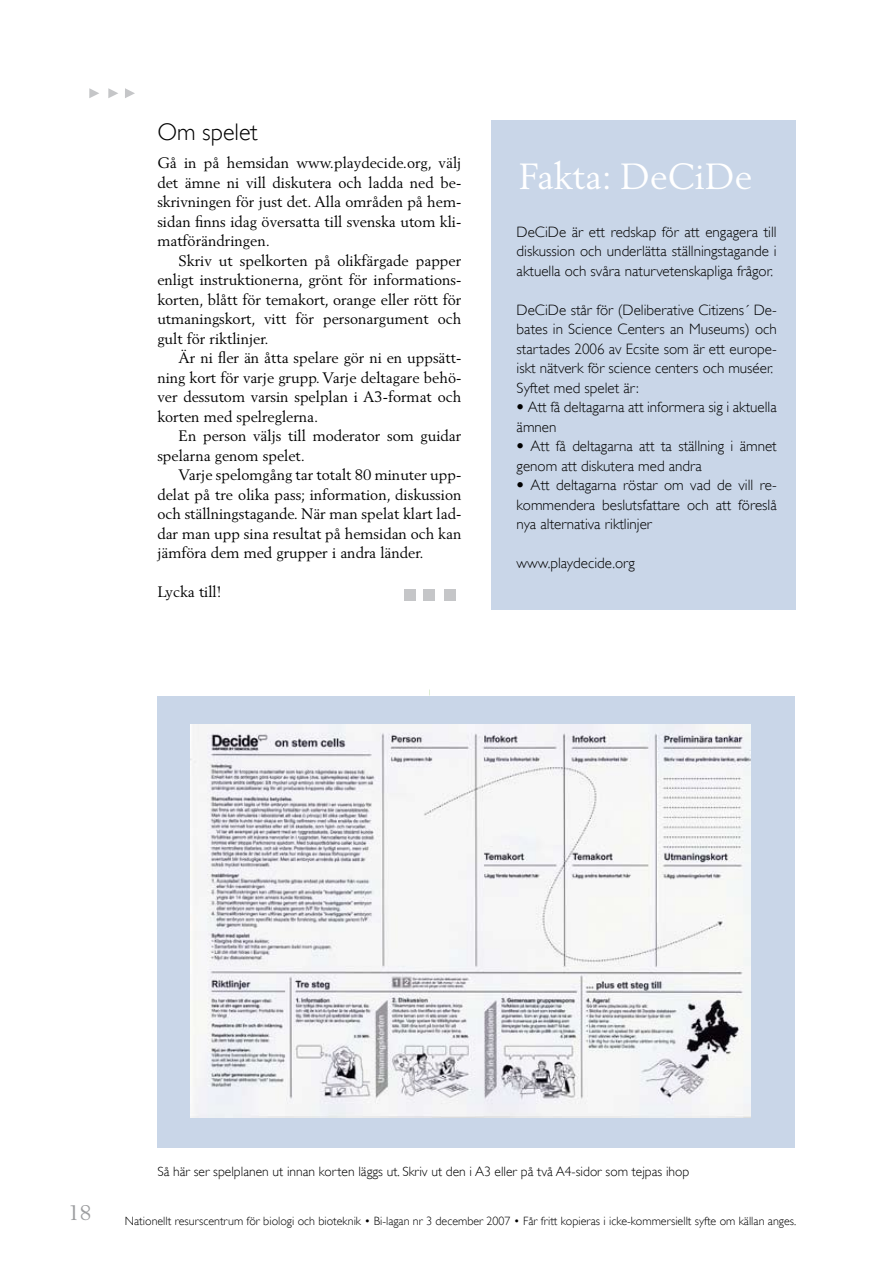
<style>
.page{position:relative;width:893px;height:1263px;background:#fff}
.page>*{position:absolute;margin:0;border:0;box-sizing:border-box;transform-origin:0 0}
.t1{font:36px "Berling";color:#fff}
.t2{font:300 24px "Gill Alt One";color:#000}
.t3{font:21px "Berling";color:#9c9d9f}
.t4{font:15px/19.5px "Berling";color:#000;text-align:justify}
.t5{font:300 15px/19.5px "Gill Alt One";color:#000}
.t6{font:300 13.5px "Gill Alt One";color:#000}
.t7{font:300 12px "Gill Alt One";color:#000}
.s1{font-family:"Berling";font-weight:400}
</style>
<div class="page">
<div style="left:157px;top:696px;width:638px;height:452px;background:#c9d6e8"></div>
<div style="left:404px;top:589px;width:11px;height:11px;background:#c5c6c8"></div>
<div style="left:444px;top:589px;width:11px;height:11px;background:#c5c6c8"></div>
<div style="left:424px;top:589px;width:11px;height:11px;background:#c5c6c8"></div>
<svg style="left:125px;top:88px;width:10px;height:10px"></svg>
<svg style="left:108px;top:88px;width:10px;height:10px"></svg>
<svg style="left:89px;top:88px;width:10px;height:10px"></svg>
<img style="left:190px;top:724px;width:560px;height:394px">
<div style="left:491px;top:120px;width:304px;height:490px;background:#c9d6e8"></div>
<h2 class="t2" style="left:157px;top:118px;width:102px">Om spelet</h2>
<p class="t4" style="left:157px;top:153px;width:306px">Gå in på hemsidan www.playdecide.org, välj det ämne ni vill diskutera och ladda ned be&shy;skrivningen för just det. Alla områden på hem&shy;sidan finns idag översatta till svenska utom kli&shy;matförändringen.</p>
<p class="t4" style="left:157px;top:251px;width:306px;text-indent:21px">Skriv ut spelkorten på olikfärgade papper enligt instruktionerna, grönt för informations&shy;korten, blått för temakort, orange eller rött för utmaningskort, vitt för personargument och gult för riktlinjer.</p>
<p class="t4" style="left:157px;top:348px;width:306px;text-indent:21px">Är ni fler än åtta spelare gör ni en uppsätt&shy;ning kort för varje grupp. Varje deltagare behö&shy;ver dessutom varsin spelplan i A3-format och korten med spelreglerna.</p>
<p class="t4" style="left:157px;top:426px;width:305px;text-indent:21px">En person väljs till moderator som guidar spelarna genom spelet.</p>
<p class="t4" style="left:157px;top:465px;width:306px;text-indent:21px">Varje spelomgång tar totalt 80 minuter upp&shy;delat på tre olika pass; information, diskussion och ställningstagande. När man spelat klart lad&shy;dar man upp sina resultat på hemsidan och kan jämföra dem med grupper i andra länder.</p>
<p class="t4" style="left:157px;top:582px;width:66px">Lycka till!</p>
<h1 class="t1" style="left:519px;top:155px;width:235px">Fakta: DeCiDe</h1>
<p class="t5" style="left:517px;top:222px;width:262px;text-align:justify">DeCiDe är ett redskap för att engagera till diskussion och underlätta ställningstagande i aktuella och svåra naturvetenskapliga frågor.</p>
<p class="t5" style="left:517px;top:300px;width:262px">DeCiDe står för (Deliberative Citizens´ De&shy;bates in Science Centers an Museums) och startades 2006 av Ecsite som är ett europe&shy;iskt nätverk för science centers och muséer.<br>Syftet med spelet är:</p>
<p class="t5" style="left:517px;top:397px;width:262px"><span class="s1">•</span> Att få deltagarna att informera sig i aktuella ämnen</p>
<p class="t5" style="left:517px;top:436px;width:262px"><span class="s1">•</span> Att få deltagarna att ta ställning i ämnet genom att diskutera med andra</p>
<p class="t5" style="left:517px;top:475px;width:262px;text-align:justify"><span class="s1">•</span> Att deltagarna röstar om vad de vill re&shy;kommendera beslutsfattare och att föreslå nya alternativa riktlinjer</p>
<p class="t5" style="left:517px;top:553px;width:120px">www.playdecide.org</p>
<h3 class="t3" style="left:68px;top:1200px;width:25px">18</h3>
<p class="t6" style="left:157px;top:1163px;width:534px">Så här ser spelplanen ut innan korten läggs ut. Skriv ut den i A3 eller på två A4-sidor som tejpas ihop</p>
<p class="t7" style="left:125px;top:1213px;width:673px">Nationellt resurscentrum för biologi och bioteknik • Bi-lagan nr 3 december 2007 • Får fritt kopieras i icke-kommersiellt syfte om källan anges.</p>
</div>
